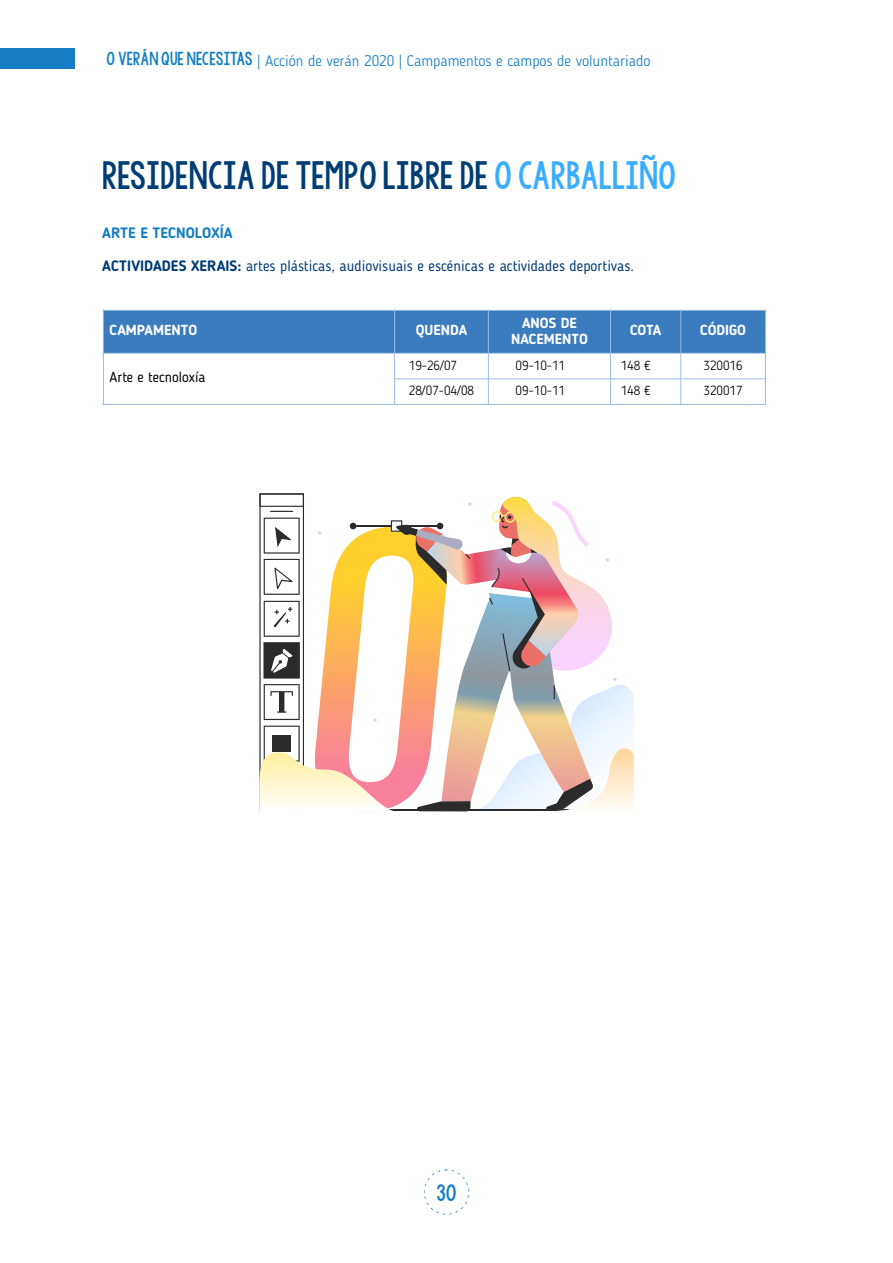
<style>
.page{position:relative;width:893px;height:1263px;background:#fff}
.page>*{position:absolute;margin:0;border:0;box-sizing:border-box;transform-origin:0 0}
.t1{font:37.5px "KG Wh Yy Ou Go Tt A Be So Me An";color:#003d74}
.t2{font:22.5px "KG Wh Yy Ou Go Tt A Be So Me An";color:#157ec2}
.t3{font:300 15.15px "Blogger Sans";color:#157ec2}
.t4{font:15px "Blogger Sans";color:#003d74}
.t5{font:700 15px "Blogger Sans";color:#157ec2}
.t6{font:700 14.55px/15.9px "Blogger Sans";color:#fff;text-align:center}
.t7{font:14.55px "Blogger Sans";color:#000}
.t8{font:300 13.05px "Blogger Sans";color:#000}
.s1{font-family:"KG Wh Yy Ou Go Tt A Be So Me An";font-weight:400;font-size:18px}
.s2{color:#3badff}
.s3{font-weight:700}
</style>
<div class="page">
<div style="left:424px;top:1169px;width:45px;height:45px;border:1px dashed #157ec2;border-radius:50%"></div>
<div style="left:0;top:48px;width:74px;height:21px;background:#157ec2"></div>
<div style="left:103px;top:310px;width:292px;height:43px;background:#3a7cbd"></div>
<div style="left:395px;top:310px;width:93px;height:43px;background:#3a7cbd"></div>
<div style="left:488px;top:310px;width:123px;height:43px;background:#3a7cbd"></div>
<div style="left:611px;top:310px;width:70px;height:43px;background:#3a7cbd"></div>
<div style="left:681px;top:310px;width:84px;height:43px;background:#3a7cbd"></div>
<hr style="left:394px;top:310px;width:1px;height:95px;background:#9dbddf">
<hr style="left:488px;top:310px;width:1px;height:95px;background:#9dbddf">
<hr style="left:610px;top:310px;width:1px;height:95px;background:#9dbddf">
<hr style="left:681px;top:310px;width:1px;height:95px;background:#9dbddf">
<hr style="left:103px;top:353px;width:663px;height:1px;background:#9dbddf">
<hr style="left:394px;top:379px;width:372px;height:1px;background:#9dbddf">
<hr style="left:103px;top:310px;width:1px;height:95px;background:#9cbdde">
<hr style="left:765px;top:310px;width:1px;height:95px;background:#9cbdde">
<hr style="left:103px;top:310px;width:663px;height:1px;background:#9cbdde">
<hr style="left:103px;top:404px;width:663px;height:1px;background:#9cbdde">
<svg style="left:259px;top:493px;width:375px;height:319px"></svg>
<p class="t3" style="left:107px;top:54px;width:545px"><span class="s1">O VERÁN QUE NECESITAS</span> | Acción de verán 2020 | Campamentos e campos de voluntariado</p>
<h1 class="t1" style="left:102px;top:151px;width:576px">RESIDENCIA DE TEMPO LIBRE DE <span class="s2">O CARBALLIÑO</span></h1>
<p class="t5" style="left:102px;top:227px;width:132px">ARTE E TECNOLOXÍA</p>
<p class="t4" style="left:102px;top:260px;width:533px"><span class="s3">ACTIVIDADES XERAIS:</span> artes plásticas, audiovisuais e escénicas e actividades deportivas.</p>
<p class="t6" style="left:110px;top:323px;width:89px">CAMPAMENTO</p>
<p class="t6" style="left:416px;top:323px;width:53px">QUENDA</p>
<p class="t6" style="left:511px;top:316px;width:78px">ANOS DE<br>NACEMENTO</p>
<p class="t6" style="left:630px;top:323px;width:33px">COTA</p>
<p class="t6" style="left:700px;top:323px;width:47px">CÓDIGO</p>
<p class="t7" style="left:110px;top:371px;width:98px">Arte e tecnoloxía</p>
<p class="t8" style="left:409px;top:360px;width:50px">19-26/07</p>
<p class="t8" style="left:516px;top:360px;width:51px">09-10-11</p>
<p class="t8" style="left:621px;top:360px;width:31px">148 €</p>
<p class="t8" style="left:704px;top:360px;width:41px">320016</p>
<p class="t8" style="left:409px;top:385px;width:67px">28/07-04/08</p>
<p class="t8" style="left:516px;top:385px;width:51px">09-10-11</p>
<p class="t8" style="left:621px;top:385px;width:31px">148 €</p>
<p class="t8" style="left:704px;top:385px;width:41px">320017</p>
<h2 class="t2" style="left:436px;top:1178px;width:22px">30</h2>
</div>
